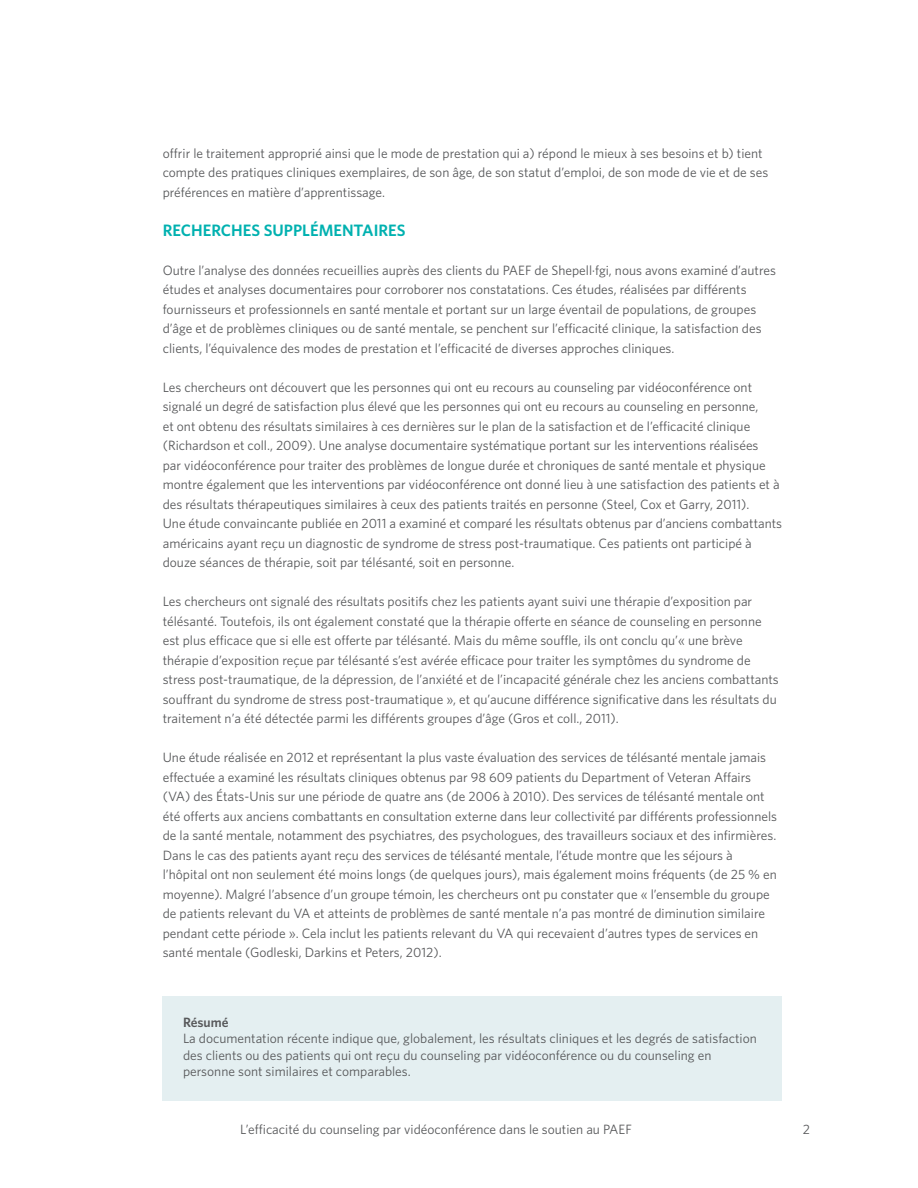
<style>
.page{position:relative;width:918px;height:1188px;background:#fff}
.page>*{position:absolute;margin:0;border:0;box-sizing:border-box;transform-origin:0 0}
.t1{font:600 16.5px "Whitney";color:#00b1b0}
.t2{font:13.5px/19.5px "Whitney";color:#57585a}
.H4_Grey_subhead{font:600 13.5px "Whitney";color:#57585a}
</style>
<div class="page">
<div style="left:163px;top:996px;width:619px;height:105px;background:#e4eff1"></div>
<p class="t2" style="left:163px;top:143px;width:607px">offrir le traitement approprié ainsi que le mode de prestation qui a) répond le mieux à ses besoins et b) tient compte des pratiques cliniques exemplaires, de son âge, de son statut d’emploi, de son mode de vie et de ses préférences en matière d’apprentissage.</p>
<p class="t1" style="left:163px;top:219px;width:244px">RECHERCHES SUPPLÉMENTAIRES</p>
<p class="t2" style="left:163px;top:260px;width:615px">Outre l’analyse des données recueillies auprès des clients du PAEF de Shepell·fgi, nous avons examiné d’autres études et analyses documentaires pour corroborer nos constatations. Ces études, réalisées par différents fournisseurs et professionnels en santé mentale et portant sur un large éventail de populations, de groupes d’âge et de problèmes cliniques ou de santé mentale, se penchent sur l’efficacité clinique, la satisfaction des clients, l’équivalence des modes de prestation et l’efficacité de diverses approches cliniques.</p>
<p class="t2" style="left:163px;top:377px;width:618px">Les chercheurs ont découvert que les personnes qui ont eu recours au counseling par vidéoconférence ont signalé un degré de satisfaction plus élevé que les personnes qui ont eu recours au counseling en personne,<br>et ont obtenu des résultats similaires à ces dernières sur le plan de la satisfaction et de l’efficacité clinique (Richardson et coll., 2009). Une analyse documentaire systématique portant sur les interventions réalisées par vidéoconférence pour traiter des problèmes de longue durée et chroniques de santé mentale et physique montre également que les interventions par vidéoconférence ont donné lieu à une satisfaction des patients et à des résultats thérapeutiques similaires à ceux des patients traités en personne (Steel, Cox et Garry, 2011).</p>
<p class="t2" style="left:163px;top:513px;width:621px">Une étude convaincante publiée en 2011 a examiné et comparé les résultats obtenus par d’anciens combattants américains ayant reçu un diagnostic de syndrome de stress post-traumatique. Ces patients ont participé à douze séances de thérapie, soit par télésanté, soit en personne.</p>
<p class="t2" style="left:163px;top:591px;width:618px">Les chercheurs ont signalé des résultats positifs chez les patients ayant suivi une thérapie d’exposition par télésanté. Toutefois, ils ont également constaté que la thérapie offerte en séance de counseling en personne est plus efficace que si elle est offerte par télésanté. Mais du même souffle, ils ont conclu qu’« une brève thérapie d’exposition reçue par télésanté s’est avérée efficace pour traiter les symptômes du syndrome de stress post-traumatique, de la dépression, de l’anxiété et de l’incapacité générale chez les anciens combattants souffrant du syndrome de stress post-traumatique », et qu’aucune différence significative dans les résultats du traitement n’a été détectée parmi les différents groupes d’âge (Gros et coll., 2011).</p>
<p class="t2" style="left:163px;top:747px;width:616px">Une étude réalisée en 2012 et représentant la plus vaste évaluation des services de télésanté mentale jamais effectuée a examiné les résultats cliniques obtenus par 98 609 patients du Department of Veteran Affairs (VA) des États-Unis sur une période de quatre ans (de 2006 à 2010). Des services de télésanté mentale ont été offerts aux anciens combattants en consultation externe dans leur collectivité par différents professionnels de la santé mentale, notamment des psychiatres, des psychologues, des travailleurs sociaux et des infirmières.<br>Dans le cas des patients ayant reçu des services de télésanté mentale, l’étude montre que les séjours à l’hôpital ont non seulement été moins longs (de quelques jours), mais également moins fréquents (de 25 % en moyenne). Malgré l’absence d’un groupe témoin, les chercheurs ont pu constater que « l’ensemble du groupe de patients relevant du VA et atteints de problèmes de santé mentale n’a pas montré de diminution similaire pendant cette période ». Cela inclut les patients relevant du VA qui recevaient d’autres types de services en santé mentale (Godleski, Darkins et Peters, 2012).</p>
<p class="H4_Grey_subhead" style="left:183px;top:1013px;width:47px">Résumé</p>
<p class="t2" style="left:183px;top:1030px;width:575px;line-height:16.5px">La documentation récente indique que, globalement, les résultats cliniques et les degrés de satisfaction des clients ou des patients qui ont reçu du counseling par vidéoconférence ou du counseling en personne sont similaires et comparables.</p>
<p class="t2" style="left:240px;top:1119px;width:393px">L’efficacité du counseling par vidéoconférence dans le soutien au PAEF</p>
<p class="t2" style="left:803px;top:1119px;width:9px">2</p>
</div>
